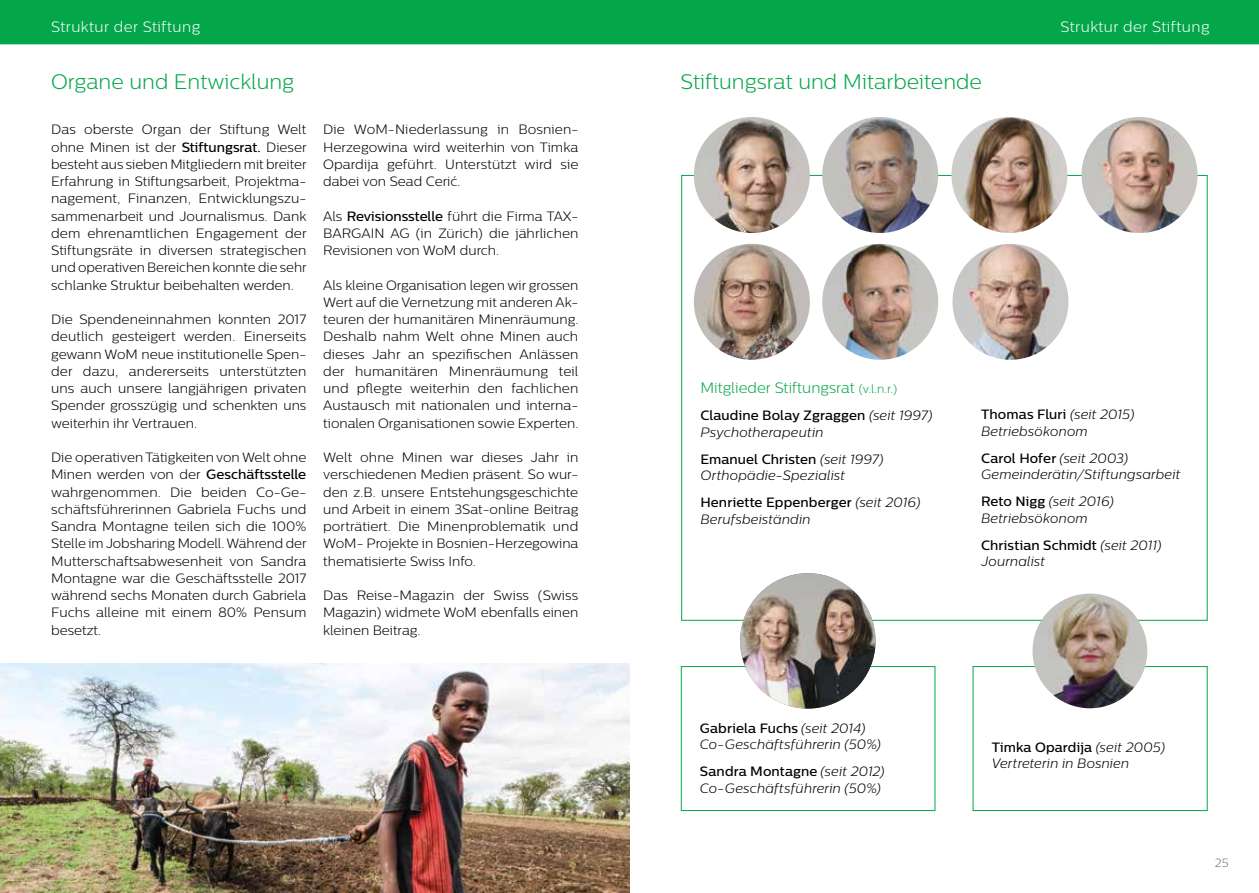
<style>
.page{position:relative;width:1259px;height:893px;background:#fff}
.page>*{position:absolute;margin:0;border:0;box-sizing:border-box;transform-origin:0 0}
.t1{font:300 21px "Centrale Sans";color:#04a64a}
.t2{font:300 15px "Centrale Sans";letter-spacing:.03em;color:#fff}
.t3{font:300 15px "Centrale Sans";color:#04a64a}
.t4{font:300 13.5px/17.2px "Centrale Sans";color:#000;text-align:justify}
.t5{font:italic 300 13.5px/16.5px "Centrale Sans";letter-spacing:.01em;color:#000}
.t6{font:300 12px "Centrale Sans";color:#797765}
.s1{font-weight:500}
.s2{font-size:12px}
.s3{font-weight:500;font-style:normal}
</style>
<div class="page">
<img style="left:0;top:664px;width:629px;height:229px">
<img style="left:694px;top:117px;width:116px;height:116px;border-radius:58px">
<img style="left:694px;top:244px;width:116px;height:116px;border-radius:58px">
<img style="left:822px;top:117px;width:116px;height:116px;border-radius:58px">
<img style="left:822px;top:244px;width:116px;height:116px;border-radius:58px">
<img style="left:951px;top:117px;width:116px;height:116px;border-radius:58px">
<img style="left:952px;top:244px;width:116px;height:116px;border-radius:58px">
<img style="left:1081px;top:117px;width:116px;height:116px;border-radius:58px">
<div style="left:681px;top:666px;width:254px;height:145px;border:1px solid #04a64a"></div>
<div style="left:972px;top:666px;width:235px;height:145px;border:1px solid #04a64a"></div>
<img style="left:740px;top:573px;width:135px;height:136px;border-radius:68px">
<img style="left:1032px;top:594px;width:115px;height:114px;border-radius:57px">
<div style="left:0;top:0;width:1259px;height:45px;background:#04a64a"></div>
<p class="t2" style="left:51px;top:19px;width:151px">Struktur der Stiftung</p>
<p class="t2" style="left:1060px;top:19px;width:151px">Struktur der Stiftung</p>
<h1 class="t1" style="left:51px;top:70px;width:245px">Organe und Entwicklung</h1>
<h1 class="t1" style="left:680px;top:70px;width:303px">Stiftungsrat und Mitarbeitende</h1>
<p class="t4" style="left:51px;top:121px;width:257px">Das oberste Organ der Stiftung Welt ohne Minen ist der <span class="s1">Stiftungsrat.</span> Dieser besteht aus sieben Mitgliedern mit breiter Erfahrung in Stiftungsarbeit, Projektma&shy;nagement, Finanzen, Entwicklungszu&shy;sammenarbeit und Journalismus. Dank dem ehrenamtlichen Engagement der Stiftungsräte in diversen strategischen und operativen Bereichen konnte die sehr schlanke Struktur beibehalten werden.</p>
<p class="t4" style="left:51px;top:311px;width:257px">Die Spendeneinnahmen konnten 2017 deutlich gesteigert werden. Einerseits gewann WoM neue institutionelle Spen&shy;der dazu, andererseits unterstützten uns auch unsere langjährigen privaten Spender grosszügig und schenkten uns weiterhin ihr Vertrauen.</p>
<p class="t4" style="left:51px;top:449px;width:257px">Die operativen Tätigkeiten von Welt ohne Minen werden von der <span class="s1">Geschäftsstelle </span>wahrgenommen. Die beiden Co-Ge&shy;schäftsführerinnen Gabriela Fuchs und Sandra Montagne teilen sich die 100% Stelle im Jobsharing Modell. Während der Mutterschaftsabwesenheit von Sandra Montagne war die Geschäftsstelle 2017 während sechs Monaten durch Gabriela Fuchs alleine mit einem 80% Pensum besetzt.</p>
<p class="t4" style="left:323px;top:121px;width:257px">Die WoM-Niederlassung in Bosnien-Herzegowina wird weiterhin von Timka Opardija geführt. Unterstützt wird sie dabei von Sead Cerić.</p>
<p class="t4" style="left:323px;top:207px;width:257px">Als <span class="s1">Revisionsstelle</span> führt die Firma TAX-BARGAIN AG (in Zürich) die jährlichen Revisionen von WoM durch.</p>
<p class="t4" style="left:323px;top:276px;width:257px">Als kleine Organisation legen wir grossen Wert auf die Vernetzung mit anderen Ak&shy;teuren der humanitären Minenräumung.<br>Deshalb nahm Welt ohne Minen auch dieses Jahr an spezifischen Anlässen der humanitären Minenräumung teil und pflegte weiterhin den fachlichen Austausch mit nationalen und interna&shy;tionalen Organisationen sowie Experten.</p>
<p class="t4" style="left:323px;top:449px;width:257px">Welt ohne Minen war dieses Jahr in verschiedenen Medien präsent. So wur&shy;den z.B. unsere Entstehungsgeschichte und Arbeit in einem 3Sat-online Beitrag porträtiert. Die Minenproblematik und WoM- Projekte in Bosnien-Herzegowina thematisierte Swiss Info.</p>
<p class="t4" style="left:323px;top:587px;width:257px">Das Reise-Magazin der Swiss (Swiss Magazin) widmete WoM ebenfalls einen kleinen Beitrag.</p>
<p class="t3" style="left:700px;top:379px;width:198px">Mitglieder Stiftungsrat <span class="s2">(v.l.n.r.)</span></p>
<p class="t5" style="left:700px;top:407px;width:233px"><span class="s3">Claudine Bolay Zgraggen</span> (seit 1997)<br>Psychotherapeutin</p>
<p class="t5" style="left:700px;top:451px;width:184px"><span class="s3">Emanuel Christen</span> (seit 1997)<br>Orthopädie-Spezialist</p>
<p class="t5" style="left:700px;top:494px;width:221px"><span class="s3">Henriette Eppenberger</span> (seit 2016)<br>Berufsbeiständin</p>
<p class="t5" style="left:981px;top:406px;width:154px"><span class="s3">Thomas Fluri</span> (seit 2015)<br>Betriebsökonom</p>
<p class="t5" style="left:981px;top:450px;width:201px"><span class="s3">Carol Hofer</span> (seit 2003)<br>Gemeinderätin/Stiftungsarbeit</p>
<p class="t5" style="left:981px;top:493px;width:134px"><span class="s3">Reto Nigg</span> (seit 2016)<br>Betriebsökonom</p>
<p class="t5" style="left:981px;top:537px;width:181px"><span class="s3">Christian Schmidt</span> (seit 2011)<br>Journalist</p>
<p class="t5" style="left:700px;top:720px;width:182px"><span class="s3">Gabriela Fuchs</span> (seit 2014)<br>Co-Geschäftsführerin (50%)</p>
<p class="t5" style="left:700px;top:763px;width:186px"><span class="s3">Sandra Montagne</span> (seit 2012)<br>Co-Geschäftsführerin (50%)</p>
<p class="t5" style="left:991px;top:739px;width:174px"><span class="s3">Timka Opardija</span> (seit 2005)<br>Vertreterin in Bosnien</p>
<p class="t6" style="left:30px;top:856px;width:15px">24</p>
<p class="t6" style="left:1215px;top:856px;width:15px">25</p>
</div>
